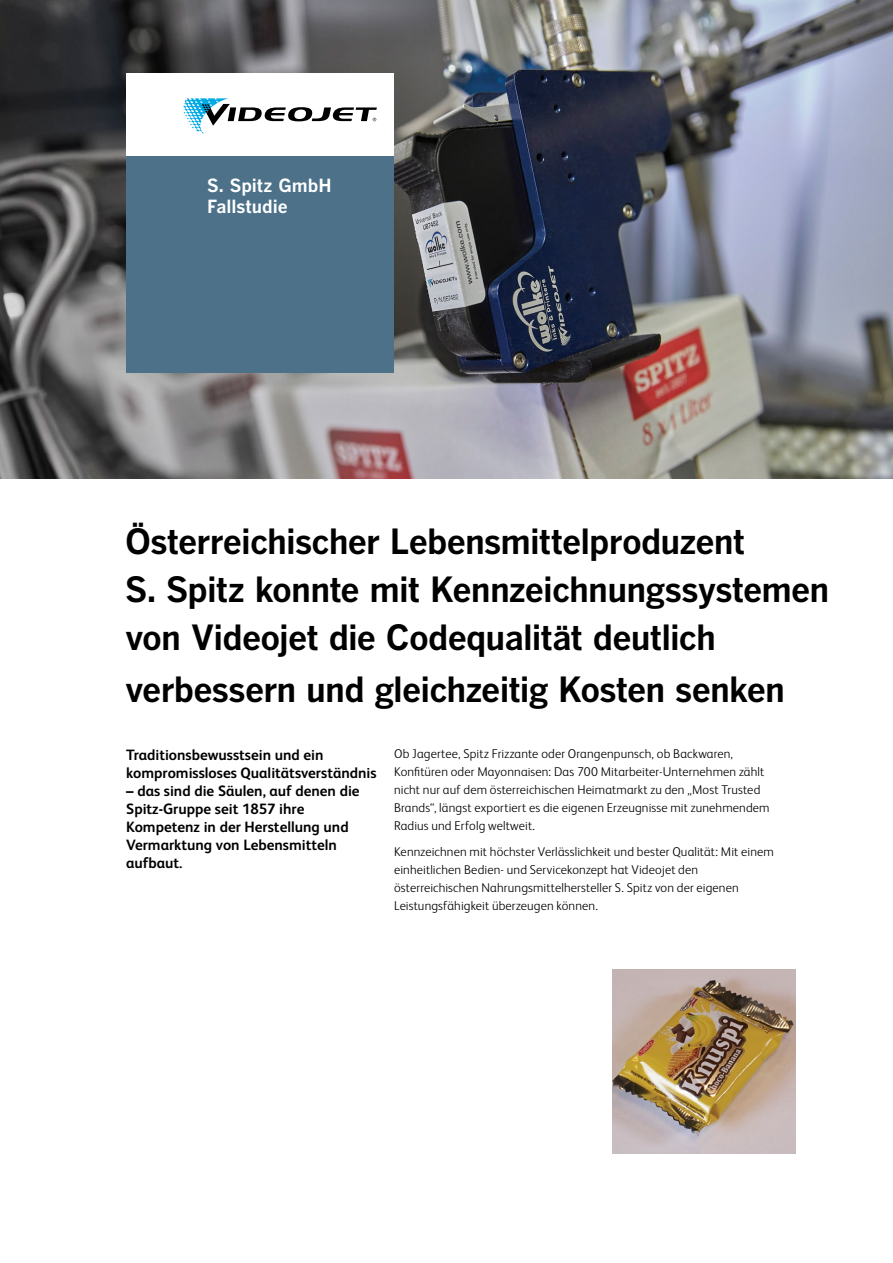
<style>
.page{position:relative;width:893px;height:1263px;background:#fff}
.page>*{position:absolute;margin:0;border:0;box-sizing:border-box;transform-origin:0 0}
.CS_title___headline{font:700 34.5px/48px "Benton Gothic";letter-spacing:-.025em;color:#000}
.Client_name{font:700 18px/21px "Benton Gothic";color:#fff}
.CS_intro_copy{font:700 15px/18px "FS Albert Pro";color:#000}
.Body_8_5_12{font:300 12.75px/18px "FS Albert Pro";letter-spacing:.01em;color:#000}
</style>
<div class="page">
<img style="left:0;top:0;width:893px;height:478px">
<div style="left:126px;top:73px;width:268px;height:83px;background:#fff"></div>
<svg style="left:183px;top:98px;width:194px;height:36px"></svg>
<div style="left:126px;top:156px;width:268px;height:216px;background:#4c7189"></div>
<img style="left:612px;top:969px;width:184px;height:184px">
<p class="Client_name" style="left:207px;top:175px;width:126px">S. Spitz GmbH<br>Fallstudie</p>
<p class="CS_title___headline" style="left:125px;top:518px;width:706px">Österreichischer Lebensmittelproduzent<br>S. Spitz konnte mit Kennzeichnungssystemen von Videojet die Codequalität deutlich</p>
<p class="CS_title___headline" style="left:125px;top:666px;width:661px">verbessern und gleichzeitig Kosten senken</p>
<p class="Body_8_5_12" style="left:394px;top:744px;width:377px">Ob Jagertee, Spitz Frizzante oder Orangenpunsch, ob Backwaren, Konfitüren oder Mayonnaisen: Das 700 Mitarbeiter-Unternehmen zählt nicht nur auf dem österreichischen Heimatmarkt zu den „Most Trusted Brands“, längst exportiert es die eigenen Erzeugnisse mit zunehmendem Radius und Erfolg weltweit.</p>
<p class="Body_8_5_12" style="left:394px;top:842px;width:381px">Kennzeichnen mit höchster Verlässlichkeit und bester Qualität: Mit einem einheitlichen Bedien- und Servicekonzept hat Videojet den österreichischen Nahrungsmittelhersteller S. Spitz von der eigenen Leistungsfähigkeit überzeugen können.</p>
<p class="CS_intro_copy" style="left:126px;top:745px;width:252px">Traditionsbewusstsein und ein kompromissloses Qualitätsverständnis</p>
<p class="CS_intro_copy" style="left:126px;top:781px;width:235px">– das sind die Säulen, auf denen die<br>Spitz-Gruppe seit 1857 ihre<br>Kompetenz in der Herstellung und<br>Vermarktung von Lebensmitteln aufbaut.</p>
</div>
